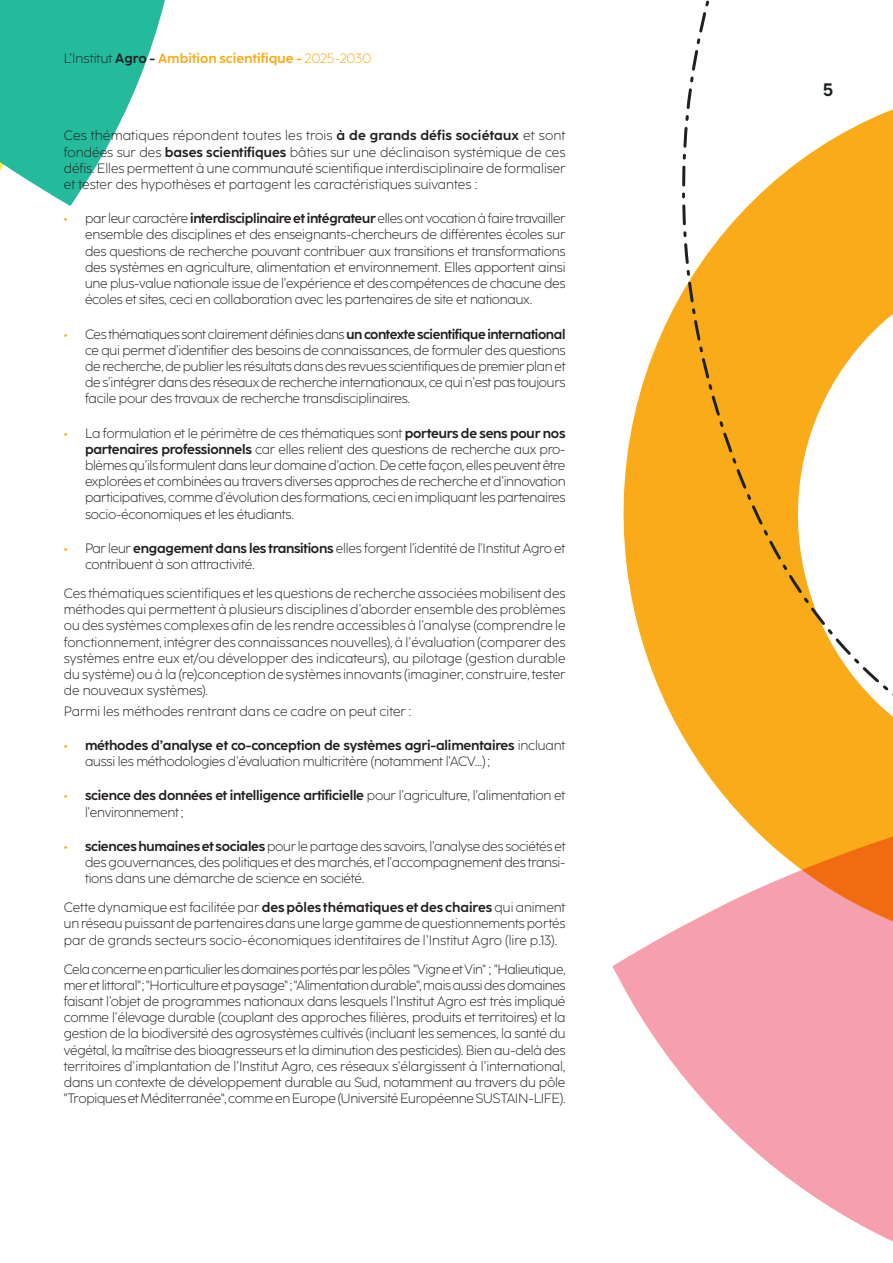
<style>
.page{position:relative;width:893px;height:1263px;background:#fff}
.page>*{position:absolute;margin:0;border:0;box-sizing:border-box;transform-origin:0 0}
.t1{font:700 18px "Coco Sharp";color:#1d2225}
.t2{font:300 13.5px/16.2px "Coco Sharp";letter-spacing:-.02em;color:#231f20;text-align:justify}
.t3{font:300 13.5px "Coco Sharp";color:#231f20}
.t4{font:700 13.5px "Coco Sharp";color:#faab1a}
.s1{font-weight:300;color:#231f20}
.s2{color:#231f20}
.s3{font-weight:300}
.s4{font-weight:700}
.s5{font-weight:700;color:#faab1a}
</style>
<div class="page">
<svg style="left:623px;top:466px;width:120px;height:320px;fill:#faab1a"></svg>
<svg style="left:612px;top:786px;width:281px;height:456px;fill:#f6a0af"></svg>
<svg style="left:743px;top:760px;width:150px;height:121px;background:#f9ab33"></svg>
<svg style="left:626px;top:0;width:108px;height:466px"></svg>
<svg style="left:734px;top:109px;width:159px;height:651px"></svg>
<svg style="left:0;top:0;width:165px;height:206px"></svg>
<p class="t4" style="left:64px;top:51px;width:309px"><span class="s1">L’Institut</span> <span class="s2">Agro -</span> Ambition scientifique - <span class="s3">2025-2030</span></p>
<p class="t2" style="left:64px;top:128px;width:503px">Ces thématiques répondent toutes les trois <span class="s4">à de grands défis sociétaux</span> et sont fondées sur des <span class="s4">bases scientifiques</span> bâties sur une déclinaison systémique de ces défis. Elles permettent à une communauté scientifique interdisciplinaire de formaliser et tester des hypothèses et partagent les caractéristiques suivantes :</p>
<p class="t2" style="left:85px;top:210px;width:482px;text-indent:-21px"><span class="s5">•</span> par leur caractère <span class="s4">interdisciplinaire et intégrateur</span> elles ont vocation à faire travailler ensemble des disciplines et des enseignants-chercheurs de différentes écoles sur des questions de recherche pouvant contribuer aux transitions et transformations des systèmes en agriculture, alimentation et environnement. Elles apportent ainsi une plus-value nationale issue de l’expérience et descompétences de chacune des écoles et sites, ceci en collaboration avec les partenaires de site et nationaux.</p>
<p class="t2" style="left:85px;top:326px;width:482px;text-indent:-21px"><span class="s5">•</span> Ces thématiques sont clairement définies dans <span class="s4">un contexte scientifique international </span>ce qui permet d’identifier des besoins de connaissances, de formuler des questions de recherche, de publier les résultats dans des revues scientifiques de premier plan et de s’intégrer dans des réseaux de recherche internationaux, ce qui n’est pas toujours facile pour des travaux de recherche transdisciplinaires.</p>
<p class="t2" style="left:85px;top:425px;width:482px;text-indent:-21px"><span class="s5">•</span> La formulation et le périmètre de ces thématiques sont <span class="s4">porteurs de sens pour nos partenaires professionnels</span> car elles relient des questions de recherche aux pro&shy;blèmes qu’ils formulent dans leur domaine d’action. De cette façon, elles peuvent être explorées et combinées au travers diverses approches de recherche et d’innovation participatives, comme d’évolution des formations, ceci en impliquant les partenaires socio-économiques et les étudiants.</p>
<p class="t2" style="left:85px;top:540px;width:482px;text-indent:-21px"><span class="s5">•</span> Par leur <span class="s4">engagement dans les transitions</span> elles forgent l’identité de l’Institut Agro et contribuent à son attractivité.</p>
<p class="t2" style="left:64px;top:585px;width:503px">Ces thématiques scientifiques et les questions de recherche associées mobilisent des méthodes qui permettent à plusieurs disciplines d’aborder ensemble des problèmes ou des systèmes complexes afin de les rendre accessibles à l’analyse (comprendre le fonctionnement, intégrer des connaissances nouvelles), à l’évaluation (comparer des systèmes entre eux et/ou développer des indicateurs), au pilotage (gestion durable du système) ou à la (re)conception de systèmes innovants (imaginer, construire, tester de nouveaux systèmes).</p>
<p class="t3" style="left:64px;top:703px;width:349px">Parmi les méthodes rentrant dans ce cadre on peut citer :</p>
<p class="t2" style="left:85px;top:737px;width:482px;text-indent:-21px"><span class="s5">•</span> <span class="s4">méthodes d’analyse et co-conception de systèmes agri-alimentaires</span> incluant aussi les méthodologies d’évaluation multicritère (notamment l’ACV…) ;</p>
<p class="t2" style="left:85px;top:788px;width:482px;text-indent:-21px"><span class="s5">•</span> <span class="s4">science des données et intelligence artificielle</span> pour l’agriculture, l’alimentation et l’environnement ;</p>
<p class="t2" style="left:85px;top:838px;width:482px;text-indent:-21px"><span class="s5">•</span> <span class="s4">sciences humaines et sociales</span> pour le partage des savoirs, l’analyse des sociétés et des gouvernances, des politiques et des marchés, et l’accompagnement des transi&shy;tions dans une démarche de science en société.</p>
<p class="t2" style="left:64px;top:899px;width:503px">Cette dynamique est facilitée par <span class="s4">des pôles thématiques et des chaires</span> qui animent un réseau puissant de partenaires dans une large gamme de questionnements portés par de grands secteurs socio-économiques identitaires de l’Institut Agro (lire p.13).</p>
<p class="t2" style="left:64px;top:961px;width:503px">Cela concerne en particulier les domaines portés par les pôles "Vigne et Vin" ; "Halieutique, mer et littoral" ; "Horticulture et paysage" ; "Alimentation durable", mais aussi des domaines faisant l’objet de programmes nationaux dans lesquels l’Institut Agro est très impliqué comme l’élevage durable (couplant des approches filières, produits et territoires) et la gestion de la biodiversité des agrosystèmes cultivés (incluant les semences, la santé du végétal, la maîtrise des bioagresseurs et la diminution des pesticides). Bien au-delà des territoires d’implantation de l’Institut Agro, ces réseaux s’élargissent à l’international, dans un contexte de développement durable au Sud, notamment au travers du pôle "Tropiques et Méditerranée", comme en Europe (Université Européenne SUSTAIN-LIFE).</p>
<h1 class="t1" style="left:823px;top:79px;width:12px">5</h1>
</div>
